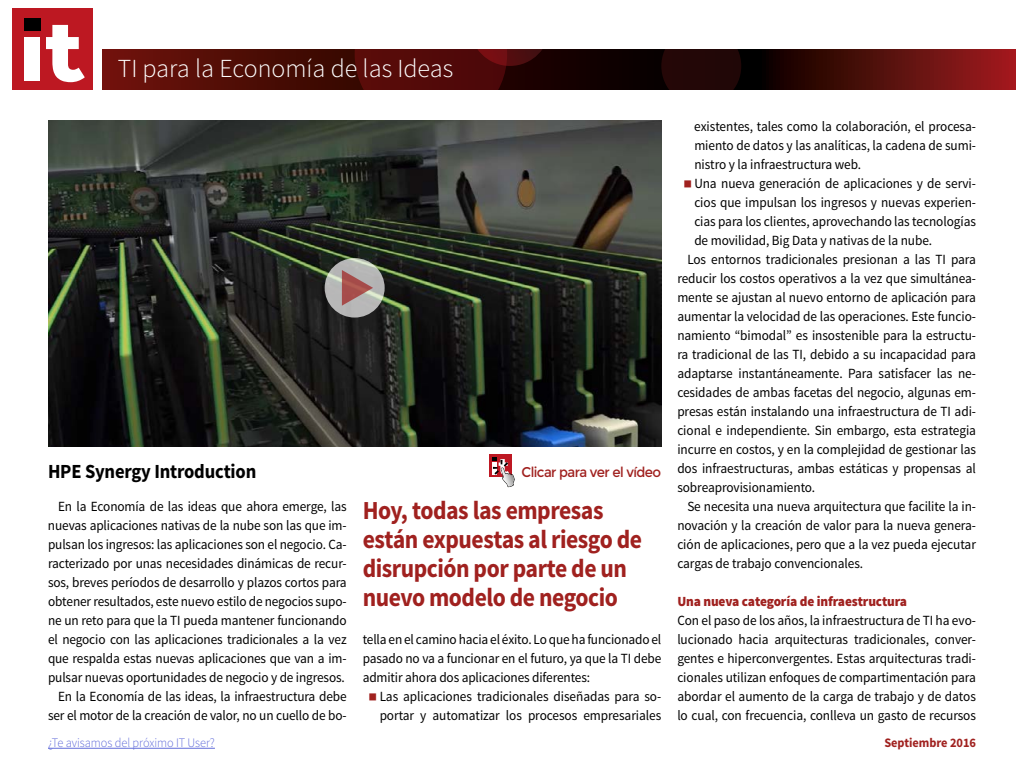
<style>
.page{position:relative;width:1024px;height:768px;background:#fff}
.page>*{position:absolute;margin:0;border:0;box-sizing:border-box;transform-origin:0 0}
.t1{font:700 26px/29px "Source Sans Pro";letter-spacing:-.02em;color:#a0211f;scale:.91 1}
.t2{font:300 26px "Source Sans Pro";color:#fff}
.t3{font:700 20px "Source Sans Pro";letter-spacing:-.01em;color:#000;scale:.93 1}
.t4{font:14px/19px "Source Sans Pro";letter-spacing:-.005em;color:#000;text-align:justify;scale:.95 1}
.t5{font:900 14px "Source Sans Pro";letter-spacing:-.01em;color:#a0211f;scale:.95 1}
.t6{font:14px "Montserrat";letter-spacing:-.04em;color:#a0211f;scale:.95 1}
.t7{font:300 13px "Source Sans Pro";letter-spacing:-.005em;color:#616cda;scale:.95 1}
.t8{font:700 13px "Source Sans Pro";letter-spacing:-.005em;color:#a0211f;scale:.95 1}
</style>
<div class="page">
<svg style="left:102px;top:49px;width:914px;height:41px;background:#460b07"></svg>
<svg style="left:355px;top:49px;width:195px;height:41px;background:#490808"></svg>
<div style="left:661px;top:49px;width:80px;height:41px;background:#230707"></div>
<div style="left:12px;top:9px;width:80px;height:81px;background:#bd1822"></div>
<div style="left:24px;top:19px;width:17px;height:12px;background:#000"></div>
<div style="left:25px;top:37px;width:15px;height:44px;background:#fff"></div>
<svg style="left:46px;top:25px;width:39px;height:57px"></svg>
<hr style="left:48px;top:748px;width:167px;height:1px;background:#616cda">
<svg style="left:489px;top:454px;width:23px;height:1px"></svg>
<div style="left:489px;top:455px;width:23px;height:22px;background:#be1823"></div>
<svg style="left:492px;top:457px;width:23px;height:30px"></svg>
<img style="left:48px;top:121px;width:613px;height:325px">
<svg style="left:325px;top:258px;width:60px;height:60px;background:#b5b7b3"></svg>
<svg style="left:342px;top:270px;width:31px;height:36px"></svg>
<h1 class="t2" style="left:118px;top:52px;width:337px">TI para la Economía de las Ideas</h1>
<h2 class="t3" style="left:48px;top:459px;width:226px">HPE Synergy Introduction</h2>
<p class="t6" style="left:521px;top:464px;width:149px">Clicar para ver el vídeo</p>
<h1 class="t1" style="left:363px;top:497px;width:309px">Hoy, todas las empresas están expuestas al riesgo de disrupción por parte de un nuevo modelo de negocio</h1>
<p class="t4" style="left:48px;top:497px;width:316px;text-align:right">En la Economía de las ideas que ahora emerge, las nuevas aplicaciones nativas de la nube son las que im&shy;pulsan los ingresos: las aplicaciones son el negocio. Ca&shy;racterizado por unas necesidades dinámicas de recur&shy;sos, breves períodos de desarrollo y plazos cortos para obtener resultados, este nuevo estilo de negocios supo&shy;ne un reto para que la TI pueda mantener funcionando el negocio con las aplicaciones tradicionales a la vez que respalda estas nuevas aplicaciones que van a im&shy;pulsar nuevas oportunidades de negocio y de ingresos.<br>En la Economía de las ideas, la infraestructura debe ser el motor de la creación de valor, no un cuello de bo-</p>
<p class="t4" style="left:363px;top:630px;width:316px">tella en el camino hacia el éxito. Lo que ha funcionado el pasado no va a funcionar en el futuro, ya que la TI debe admitir ahora dos aplicaciones diferentes:</p>
<p class="t4" style="left:380px;top:687px;width:298px">Las aplicaciones tradicionales diseñadas para so&shy;portar y automatizar los procesos empresariales</p>
<p class="t4" style="left:694px;top:117px;width:298px">existentes, tales como la colaboración, el procesa-</p>
<p class="t4" style="left:694px;top:136px;width:298px">miento de datos y las analíticas, la cadena de sumi-</p>
<p class="t4" style="left:694px;top:155px;width:177px">nistro y la infraestructura web.</p>
<p class="t4" style="left:694px;top:174px;width:298px">Una nueva generación de aplicaciones y de servi-</p>
<p class="t4" style="left:694px;top:193px;width:298px">cios que impulsan los ingresos y nuevas experien-</p>
<p class="t4" style="left:694px;top:212px;width:298px">cias para los clientes, aprovechando las tecnologías</p>
<p class="t4" style="left:694px;top:231px;width:252px">de movilidad, Big Data y nativas de la nube.</p>
<p class="t4" style="left:687px;top:250px;width:305px">Los entornos tradicionales presionan a las TI para</p>
<p class="t4" style="left:677px;top:269px;width:316px">reducir los costos operativos a la vez que simultánea-</p>
<p class="t4" style="left:677px;top:288px;width:316px">mente se ajustan al nuevo entorno de aplicación para</p>
<p class="t4" style="left:677px;top:307px;width:316px">aumentar la velocidad de las operaciones. Este funcio-</p>
<p class="t4" style="left:677px;top:326px;width:316px">namiento “bimodal” es insostenible para la estructu-</p>
<p class="t4" style="left:677px;top:345px;width:316px">ra tradicional de las TI, debido a su incapacidad para</p>
<p class="t4" style="left:677px;top:364px;width:316px">adaptarse instantáneamente. Para satisfacer las ne-</p>
<p class="t4" style="left:677px;top:383px;width:316px">cesidades de ambas facetas del negocio, algunas em-</p>
<p class="t4" style="left:677px;top:402px;width:316px">presas están instalando una infraestructura de TI adi-</p>
<p class="t4" style="left:677px;top:421px;width:316px">cional e independiente. Sin embargo, esta estrategia</p>
<p class="t4" style="left:677px;top:440px;width:316px">incurre en costos, y en la complejidad de gestionar las</p>
<p class="t4" style="left:677px;top:459px;width:316px">dos infraestructuras, ambas estáticas y propensas al</p>
<p class="t4" style="left:677px;top:478px;width:147px">sobreaprovisionamiento.</p>
<p class="t4" style="left:687px;top:497px;width:305px">Se necesita una nueva arquitectura que facilite la in-</p>
<p class="t4" style="left:677px;top:516px;width:316px">novación y la creación de valor para la nueva genera-</p>
<p class="t4" style="left:677px;top:535px;width:316px">ción de aplicaciones, pero que a la vez pueda ejecutar</p>
<p class="t4" style="left:677px;top:554px;width:197px">cargas de trabajo convencionales.</p>
<p class="t5" style="left:677px;top:592px;width:243px">Una nueva categoría de infraestructura</p>
<p class="t4" style="left:677px;top:611px;width:316px">Con el paso de los años, la infraestructura de TI ha evo&shy;lucionado hacia arquitecturas tradicionales, conver&shy;gentes e hiperconvergentes. Estas arquitecturas tradi&shy;cionales utilizan enfoques de compartimentación para abordar el aumento de la carga de trabajo y de datos lo cual, con frecuencia, conlleva un gasto de recursos</p>
<p class="t7" style="left:48px;top:735px;width:177px">¿Te avisamos del próximo IT User?</p>
<p class="t8" style="left:885px;top:734px;width:98px">Septiembre 2016</p>
</div>
